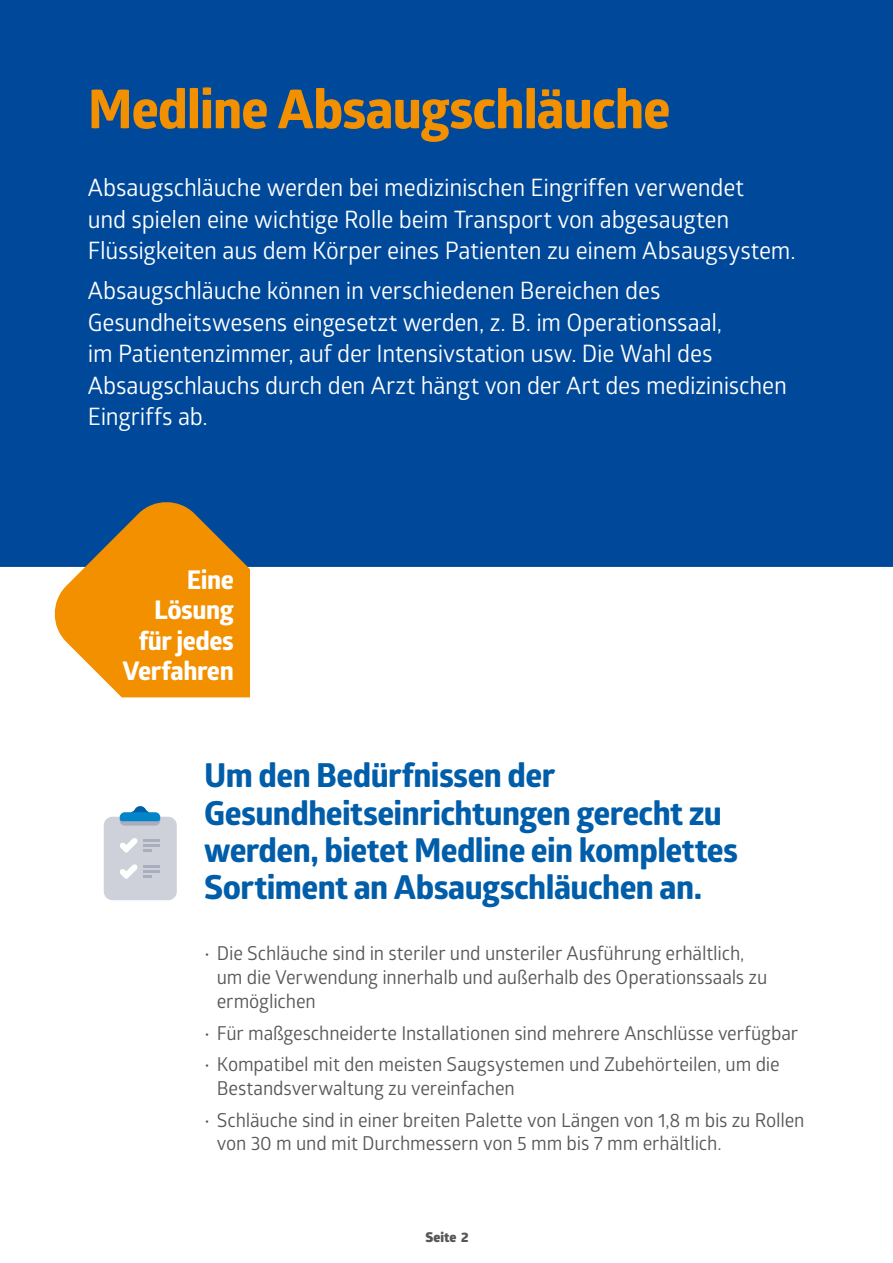
<style>
.page{position:relative;width:893px;height:1263px;background:#fff}
.page>*{position:absolute;margin:0;border:0;box-sizing:border-box;transform-origin:0 0}
.MEDLINE_-_Headline__L{font:700 54px "Globerx";letter-spacing:-.02em;color:#f39000}
.MEDLINE_-_Headline__L-2{font:700 33px/37px "Globerx";letter-spacing:-.015em;color:#005da9}
.MEDLINE_-_Headline__L-3{font:700 25.8px/30.3px "Globerx";letter-spacing:-.015em;color:#fff;text-align:right}
.MEDLINE_-_Body_-_bullet{font:24px/31.5px "Glober";letter-spacing:-.01em;color:#fff}
.t1{font:19.2px/23.9px "Glober";letter-spacing:-.01em;color:#575756}
.t2{font:800 13.5px "Glober";letter-spacing:.01em;color:#575756}
</style>
<div class="page">
<div style="left:0;top:0;width:893px;height:567px;background:#00499a"></div>
<svg style="left:51px;top:498px;width:199px;height:199px;background:#c58b32"></svg>
<div style="left:104px;top:817px;width:73px;height:83px;background:#cfd1da;border-radius:9px"></div>
<svg style="left:120px;top:806px;width:40px;height:19px"></svg>
<svg style="left:120px;top:838px;width:40px;height:15px"></svg>
<hr style="left:143px;top:865px;width:17px;height:3px;background:#aaadbe">
<hr style="left:143px;top:870px;width:17px;height:3px;background:#aaadbe">
<svg style="left:120px;top:864px;width:32px;height:15px"></svg>
<p class="MEDLINE_-_Headline__L" style="left:88px;top:70px;width:584px">Medline Absaugschläuche</p>
<p class="MEDLINE_-_Body_-_bullet" style="left:88px;top:171px;width:709px">Absaugschläuche werden bei medizinischen Eingriffen verwendet<br>und spielen eine wichtige Rolle beim Transport von abgesaugten<br>Flüssigkeiten aus dem Körper eines Patienten zu einem Absaugsystem.</p>
<p class="MEDLINE_-_Body_-_bullet" style="left:88px;top:274px;width:701px">Absaugschläuche können in verschiedenen Bereichen des Gesundheitswesens eingesetzt werden, z. B. im Operationssaal,<br>im Patientenzimmer, auf der Intensivstation usw. Die Wahl des Absaugschlauchs durch den Arzt hängt von der Art des medizinischen Eingriffs ab.</p>
<p class="MEDLINE_-_Headline__L-3" style="left:122px;top:564px;width:113px">Eine<br>Lösung für jedes<br>Verfahren</p>
<p class="MEDLINE_-_Headline__L-2" style="left:204px;top:757px;width:535px">Um den Bedürfnissen der Gesundheitseinrichtungen gerecht zu werden, bietet Medline ein komplettes Sortiment an Absaugschläuchen an.</p>
<p class="t1" style="left:217px;top:941px;width:552px;text-indent:-13px">• Die Schläuche sind in steriler und unsteriler Ausführung erhältlich, um die Verwendung innerhalb und außerhalb des Operationssaals zu ermöglichen</p>
<p class="t1" style="left:204px;top:1020px;width:596px">• Für maßgeschneiderte Installationen sind mehrere Anschlüsse verfügbar</p>
<p class="t1" style="left:217px;top:1051px;width:564px;text-indent:-13px">• Kompatibel mit den meisten Saugsystemen und Zubehörteilen, um die<br>Bestandsverwaltung zu vereinfachen</p>
<p class="t1" style="left:217px;top:1107px;width:589px;text-indent:-13px">• Schläuche sind in einer breiten Palette von Längen von 1,8 m bis zu Rollen von 30 m und mit Durchmessern von 5 mm bis 7 mm erhältlich.</p>
<p class="t2" style="left:425px;top:1227px;width:45px">Seite 2</p>
</div>
